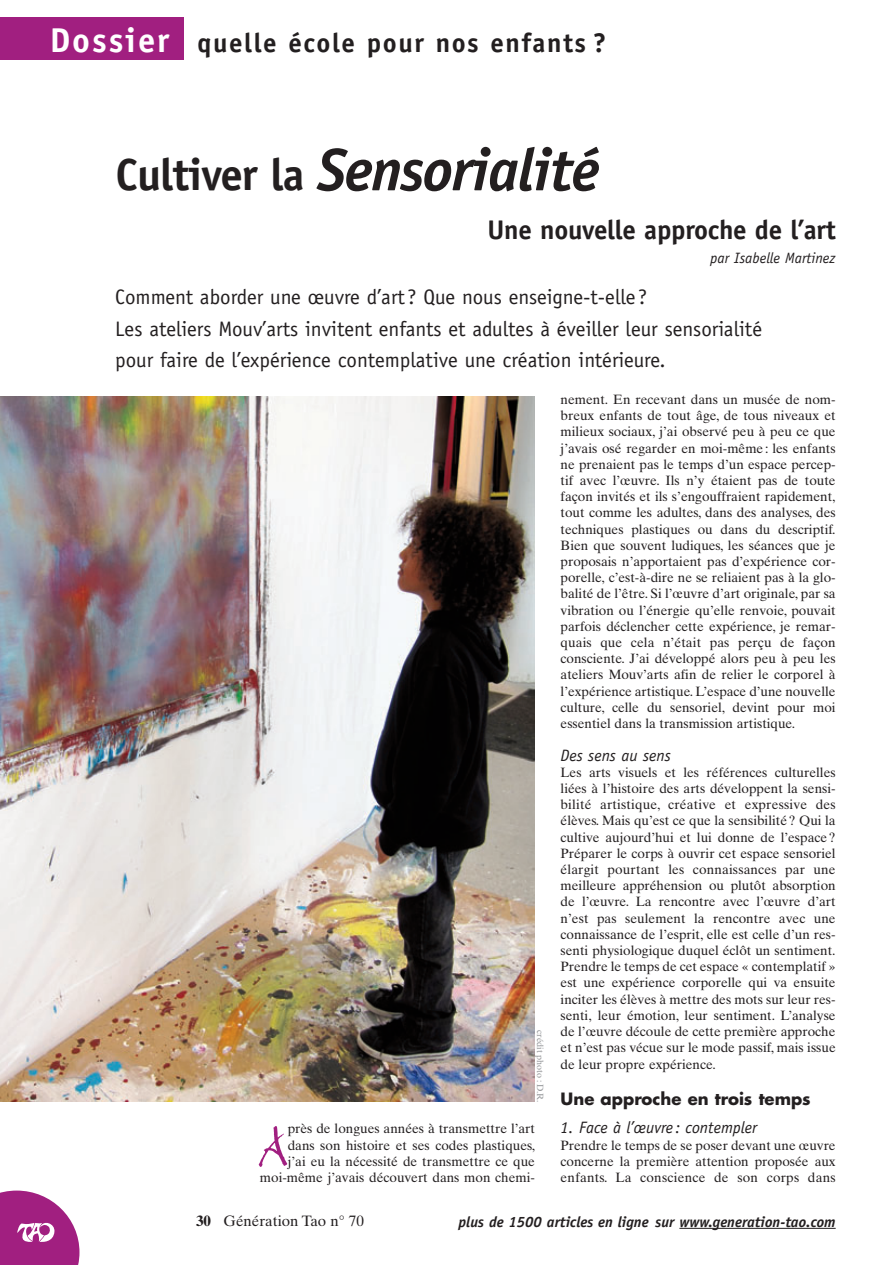
<style>
.page{position:relative;width:896px;height:1265px;background:#fff}
.page>*{position:absolute;margin:0;border:0;box-sizing:border-box;transform-origin:0 0}
.t1{font:61.95px "Bergell Plain";color:#a11f80}
.t2{font:italic 700 60px "Officina Sans";letter-spacing:-.02em;color:#231f20}
.t3{font:700 27px "Officina Sans";letter-spacing:.055em;color:#231f20}
.t4{font:700 27px "Officina Sans";letter-spacing:-.01em;color:#231f20}
.t5{font:21px/31.5px "Officina Sans";color:#231f20}
.t6{font:italic 16.5px "Officina Sans";color:#231f20}
.t7{font:700 16.5px "Futura";color:#231f20}
.t8{font:italic 700 15px "Officina Sans";color:#231f20}
.t9{font:15px "Times Ten";color:#231f20}
.t10{font:italic 15px "Officina Sans";color:#231f20}
.t11{font:13.5px/16.2px "Times Ten";color:#231f20;text-align:justify}
.t12{font:9px "Times Ten";color:#939598}
.s1{font-size:34.5px;color:#fff}
.s2{font-style:normal;font-size:45px}
.s3{font-weight:700}
</style>
<div class="page">
<svg style="left:0;top:1190px;width:79px;height:74px"></svg>
<hr style="left:679px;top:1227px;width:156px;height:1px;background:#231f20">
<div style="left:0;top:18px;width:184px;height:42px;background:#a11f80"></div>
<img style="left:0;top:396px;width:534px;height:705px">
<h3 class="t3" style="left:50px;top:33px;width:558px"><span class="s1">Dossier</span> quelle école pour nos enfants ?</h3>
<h2 class="t2" style="left:115px;top:147px;width:485px"><span class="s2">Cultiver la</span> Sensorialité</h2>
<h3 class="t4" style="left:487px;top:219px;width:349px">Une nouvelle approche de l’art</h3>
<p class="t10" style="left:710px;top:251px;width:127px">par Isabelle Martinez</p>
<h3 class="t5" style="left:115px;top:283px;width:648px">Comment aborder une œuvre d’art? Que nous enseigne-t-elle?<br>Les ateliers Mouv’arts invitent enfants et adultes à éveiller leur sensorialité pour faire de l’expérience contemplative une création intérieure.</h3>
<p class="t12" style="left:543px;top:1030px;width:73px;rotate:90deg">crédit photo : D.R.</p>
<p class="t11" style="left:260px;top:1121px;width:276px;text-align:right">près de longues années à transmettre l’art dans son histoire et ses codes plastiques,<br>j’ai eu la nécessité de transmettre ce que moi-même j’avais découvert dans mon chemi-</p>
<h1 class="t1" style="left:260px;top:1119px;width:29px">A</h1>
<p class="t11" style="left:560px;top:392px;width:276px">nement. En recevant dans un musée de nom&shy;breux enfants de tout âge, de tous niveaux et milieux sociaux, j’ai observé peu à peu ce que j’avais osé regarder en moi-même : les enfants ne prenaient pas le temps d’un espace percep&shy;tif avec l’œuvre. Ils n’y étaient pas de toute façon invités et ils s’engouffraient rapidement, tout comme les adultes, dans des analyses, des techniques plastiques ou dans du descriptif.<br>Bien que souvent ludiques, les séances que je proposais n’apportaient pas d’expérience cor&shy;porelle, c’est-à-dire ne se reliaient pas à la glo&shy;balité de l’être. Si l’œuvre d’art originale, par sa vibration ou l’énergie qu’elle renvoie, pouvait parfois déclencher cette expérience, je remar&shy;quais que cela n’était pas perçu de façon consciente. J’ai développé alors peu à peu les ateliers Mouv’arts afin de relier le corporel à l’expérience artistique. L’espace d’une nouvelle culture, celle du sensoriel, devint pour moi essentiel dans la transmission artistique.</p>
<p class="t6" style="left:560px;top:748px;width:112px">Des sens au sens</p>
<p class="t11" style="left:560px;top:765px;width:277px">Les arts visuels et les références culturelles liées à l’histoire des arts développent la sensi&shy;bilité artistique, créative et expressive des élèves. Mais qu’est ce que la sensibilité ? Qui la cultive aujourd’hui et lui donne de l’espace ?<br>Préparer le corps à ouvrir cet espace sensoriel élargit pourtant les connaissances par une meilleure appréhension ou plutôt absorption de l’œuvre. La rencontre avec l’œuvre d’art n’est pas seulement la rencontre avec une connaissance de l’esprit, elle est celle d’un res&shy;senti physiologique duquel éclôt un sentiment.<br>Prendre le temps de cet espace « contemplatif » est une expérience corporelle qui va ensuite inciter les élèves à mettre des mots sur leur res&shy;senti, leur émotion, leur sentiment. L’analyse de l’œuvre découle de cette première approche et n’est pas vécue sur le mode passif, mais issue de leur propre expérience.</p>
<p class="t7" style="left:560px;top:1091px;width:251px">Une approche en trois temps</p>
<p class="t6" style="left:560px;top:1121px;width:198px">1. Face à l’œuvre: contempler</p>
<p class="t11" style="left:560px;top:1138px;width:276px">Prendre le temps de se poser devant une œuvre concerne la première attention proposée aux enfants. La conscience de son corps dans</p>
<p class="t9" style="left:196px;top:1214px;width:169px"><span class="s3">30</span> Génération Tao n° 70</p>
<p class="t8" style="left:458px;top:1215px;width:378px">plus de 1500 articles en ligne sur www.generation-tao.com</p>
</div>
